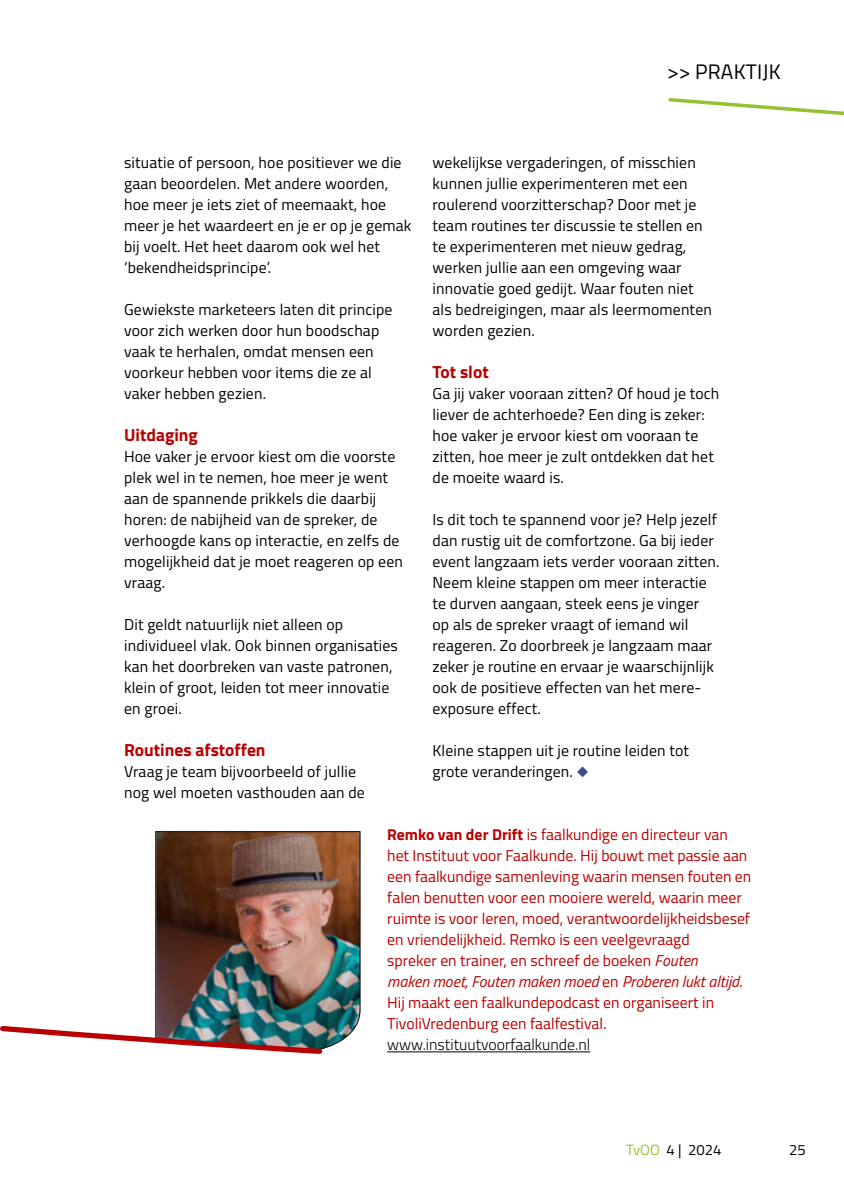
<style>
.page{position:relative;width:844px;height:1191px;background:#fff}
.page>*{position:absolute;margin:0;border:0;box-sizing:border-box;transform-origin:0 0}
.t1{font:21px "Titillium Web";letter-spacing:.01em;color:#000}
.t2{font:700 17.5px "Titillium Web";color:#b80002}
.t3{font:15.75px/21px "Titillium Web";letter-spacing:.01em;color:#000}
.t4{font:15.75px/21px "Titillium Web";color:#b80002}
.t5{font:300 15.75px "Titillium Web";color:#000}
.t6{font:14.88px "Titillium Web";color:#000}
.s1{color:#3a4d84}
.s2{font-weight:700}
.s3{font-style:italic}
.s4{color:#95c230}
</style>
<div class="page">
<svg style="left:668px;top:97px;width:175px;height:19px"></svg>
<hr style="left:387px;top:1051px;width:203px;height:1px;background:#000">
<img style="left:155px;top:831px;width:205px;height:218px">
<img style="left:0;top:1022px;width:325px;height:32px">
<h1 class="t1" style="left:666px;top:56px;width:115px">&gt;&gt; PRAKTIJK</h1>
<p class="t3" style="left:124px;top:151px;width:289px">situatie of persoon, hoe positiever we die gaan beoordelen. Met andere woorden, hoe meer je iets ziet of meemaakt, hoe meer je het waardeert en je er op je gemak bij voelt. Het heet daarom ook wel het ‘bekendheidsprincipe’.</p>
<p class="t3" style="left:124px;top:298px;width:270px">Gewiekste marketeers laten dit principe voor zich werken door hun boodschap vaak te herhalen, omdat mensen een voorkeur hebben voor items die ze al vaker hebben gezien.</p>
<p class="t2" style="left:124px;top:422px;width:75px">Uitdaging</p>
<p class="t3" style="left:124px;top:445px;width:280px">Hoe vaker je ervoor kiest om die voorste plek wel in te nemen, hoe meer je went aan de spannende prikkels die daarbij horen: de nabijheid van de spreker, de verhoogde kans op interactie, en zelfs de mogelijkheid dat je moet reageren op een vraag.</p>
<p class="t3" style="left:124px;top:613px;width:275px">Dit geldt natuurlijk niet alleen op individueel vlak. Ook binnen organisaties kan het doorbreken van vaste patronen, klein of groot, leiden tot meer innovatie en groei.</p>
<p class="t2" style="left:124px;top:737px;width:143px">Routines afstoffen</p>
<p class="t3" style="left:124px;top:760px;width:242px">Vraag je team bijvoorbeeld of jullie nog wel moeten vasthouden aan de</p>
<p class="t3" style="left:432px;top:151px;width:281px">wekelijkse vergaderingen, of misschien kunnen jullie experimenteren met een roulerend voorzitterschap? Door met je team routines ter discussie te stellen en te experimenteren met nieuw gedrag, werken jullie aan een omgeving waar innovatie goed gedijt. Waar fouten niet als bedreigingen, maar als leermomenten worden gezien.</p>
<p class="t2" style="left:432px;top:359px;width:58px">Tot slot</p>
<p class="t3" style="left:432px;top:382px;width:288px">Ga jij vaker vooraan zitten? Of houd je toch liever de achterhoede? Een ding is zeker: hoe vaker je ervoor kiest om vooraan te zitten, hoe meer je zult ontdekken dat het de moeite waard is.</p>
<p class="t3" style="left:432px;top:508px;width:288px">Is dit toch te spannend voor je? Help jezelf dan rustig uit de comfortzone. Ga bij ieder event langzaam iets verder vooraan zitten.<br>Neem kleine stappen om meer interactie te durven aangaan, steek eens je vinger op als de spreker vraagt of iemand wil reageren. Zo doorbreek je langzaam maar zeker je routine en ervaar je waarschijnlijk ook de positieve effecten van het mere&shy;exposure effect.</p>
<p class="t3" style="left:432px;top:739px;width:258px">Kleine stappen uit je routine leiden tot grote veranderingen. <span class="s1">◆</span></p>
<p class="t4" style="left:387px;top:823px;width:365px"><span class="s2">Remko van der Drift</span> is faalkundige en directeur van het Instituut voor Faalkunde. Hij bouwt met passie aan een faalkundige samenleving waarin mensen fouten en falen benutten voor een mooiere wereld, waarin meer ruimte is voor leren, moed, verantwoordelijkheidsbesef en vriendelijkheid. Remko is een veelgevraagd<br>spreker en trainer, en schreef de boeken <span class="s3">Fouten<br>maken moet, Fouten maken moed</span> en <span class="s3">Proberen lukt altijd</span>.<br>Hij maakt een faalkundepodcast en organiseert in TivoliVredenburg een faalfestival.</p>
<p class="t5" style="left:387px;top:1033px;width:204px">www.instituutvoorfaalkunde.nl</p>
<p class="t6" style="left:626px;top:1139px;width:97px"><span class="s4">TvOO</span> 4 | 2024</p>
<p class="t6" style="left:788px;top:1139px;width:18px">25</p>
</div>
